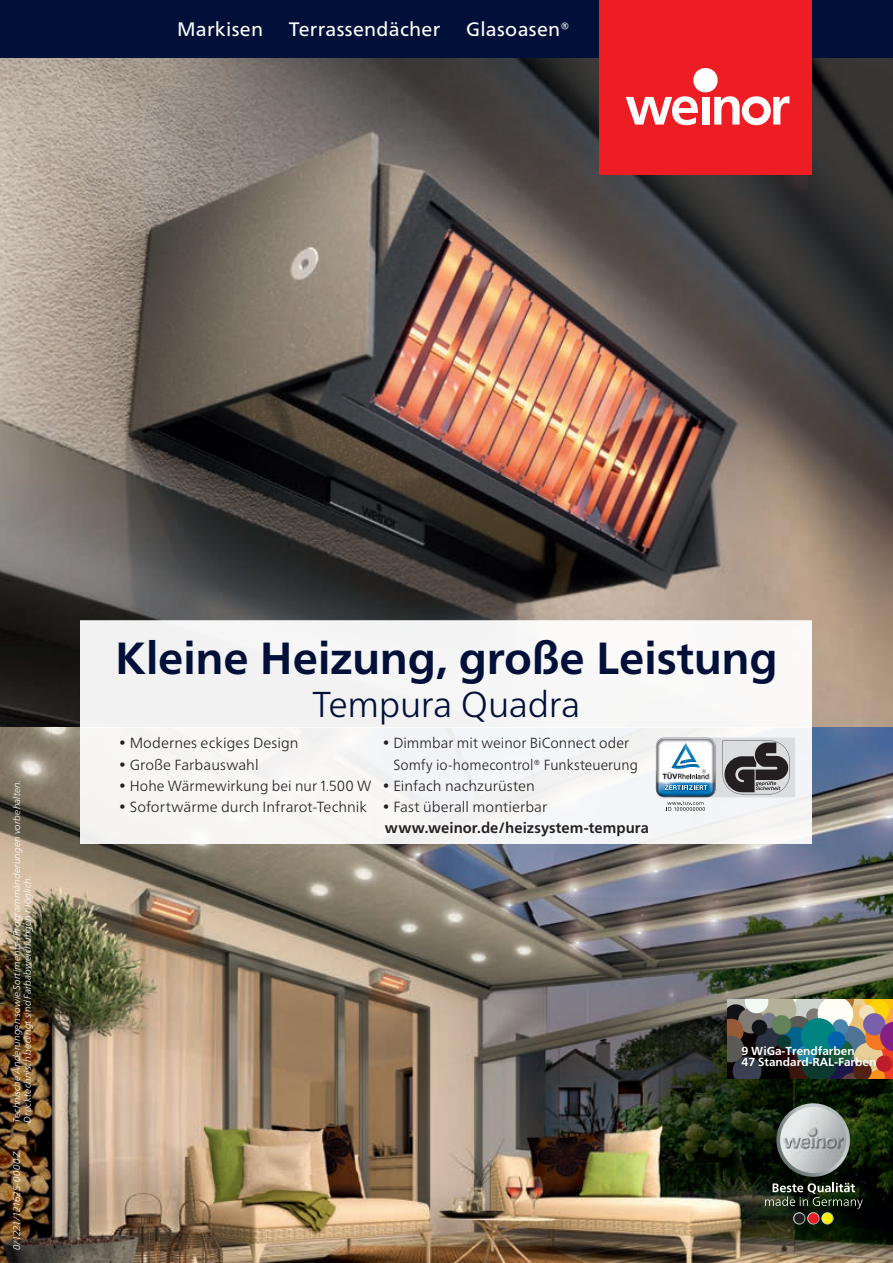
<style>
.page{position:relative;width:893px;height:1263px;background:#fff}
.page>*{position:absolute;margin:0;border:0;box-sizing:border-box;transform-origin:0 0}
.t1{font:700 45px "Frutiger Neue LTW1 G";letter-spacing:-.01em;color:#001039}
.t2{font:300 36px "Frutiger Neue LTW1 G";letter-spacing:-.01em;color:#001039}
.t3{font:19.5px "Frutiger Neue LTW1 G";letter-spacing:.015em;color:#fff}
.t4{font:700 15px "Frutiger Neue LTW1 G";letter-spacing:.005em;color:#231f20}
.t5{font:300 14.7px/21.3px "Frutiger Neue LTW1 G";letter-spacing:.005em;color:#231f20}
.t6{font:700 11.7px/11.7px "Frutiger Neue LTW1 G";color:#fff}
.t7{font:italic 300 9.75px/10.6px "Frutiger Neue LTW1 G";letter-spacing:.005em;color:#fff}
</style>
<div class="page">
<img style="left:0;top:57px;width:893px;height:670px">
<img style="left:0;top:727px;width:893px;height:536px">
<div style="left:81px;top:727px;width:731px;height:117px;background:#f5f5f5"></div>
<div style="left:81px;top:621px;width:731px;height:106px;background:#f6f6f6"></div>
<div style="left:0;top:0;width:893px;height:57px;background:#001039"></div>
<div style="left:600px;top:0;width:212px;height:174px;background:#ee1d23"></div>
<svg style="left:626px;top:96px;width:72px;height:29px"></svg>
<div style="left:702px;top:97px;width:7px;height:28px;background:#fff"></div>
<div style="left:693px;top:68px;width:25px;height:24px;background:#fff;border-radius:50%"></div>
<svg style="left:714px;top:96px;width:75px;height:29px"></svg>
<svg style="left:727px;top:999px;width:166px;height:79px"></svg>
<img style="left:853px;top:1041px;width:13px;height:19px">
<img style="left:854px;top:1043px;width:27px;height:28px">
<img style="left:801px;top:1053px;width:36px;height:18px">
<img style="left:771px;top:1045px;width:23px;height:21px">
<img style="left:866px;top:1041px;width:15px;height:9px">
<img style="left:761px;top:1056px;width:28px;height:15px">
<img style="left:828px;top:1041px;width:25px;height:23px">
<img style="left:797px;top:1045px;width:19px;height:18px">
<img style="left:737px;top:1056px;width:24px;height:15px">
<img style="left:737px;top:1041px;width:7px;height:20px">
<img style="left:777px;top:1041px;width:14px;height:8px">
<img style="left:876px;top:1056px;width:5px;height:15px">
<img style="left:802px;top:1041px;width:30px;height:12px">
<img style="left:827px;top:1041px;width:18px;height:8px">
<img style="left:853px;top:1062px;width:19px;height:9px">
<svg style="left:765px;top:1192px;width:98px;height:32px"></svg>
<img style="left:757px;top:1092px;width:110px;height:100px">
<img style="left:776px;top:1103px;width:74px;height:74px;border-radius:37px">
<img style="left:780px;top:1107px;width:66px;height:66px;border-radius:33px">
<svg style="left:656px;top:737px;width:139px;height:74px"></svg>
<h3 class="t3" style="left:177px;top:18px;width:88px">Markisen</h3>
<h3 class="t3" style="left:289px;top:18px;width:153px">Terrassendächer</h3>
<h3 class="t3" style="left:466px;top:18px;width:105px">Glasoasen®</h3>
<p class="t7" style="left:11px;top:1123px;width:344px;rotate:-90deg">Technische Änderungen sowie Sortiments-/Programmänderungen vorbehalten.<br>Drucktechnisch bedingt sind Farbabweichungen möglich.</p>
<p class="t7" style="left:11px;top:1250px;width:101px;rotate:-90deg">0/1221/121625-0000 Z</p>
<h1 class="t1" style="left:115px;top:632px;width:664px">Kleine Heizung, große Leistung</h1>
<h2 class="t2" style="left:312px;top:682px;width:270px">Tempura Quadra</h2>
<p class="t5" style="left:393px;top:732px;width:246px;text-indent:-11px">• Dimmbar mit weinor BiConnect oder<br>Somfy io-homecontrol® Funksteuerung</p>
<p class="t5" style="left:383px;top:775px;width:154px">• Einfach nachzurüsten</p>
<p class="t5" style="left:383px;top:796px;width:166px">• Fast überall montierbar</p>
<p class="t4" style="left:385px;top:819px;width:265px">www.weinor.de/heizsystem-tempura</p>
<p class="t5" style="left:119px;top:732px;width:181px">• Modernes eckiges Design</p>
<p class="t5" style="left:119px;top:754px;width:141px">• Große Farbauswahl</p>
<p class="t5" style="left:119px;top:775px;width:254px">• Hohe Wärmewirkung bei nur 1.500 W</p>
<p class="t5" style="left:119px;top:796px;width:249px">• Sofortwärme durch Infrarot-Technik</p>
<p class="t6" style="left:741px;top:1045px;width:136px">9 WiGa-Trendfarben<br>47 Standard-RAL-Farben</p>
</div>
